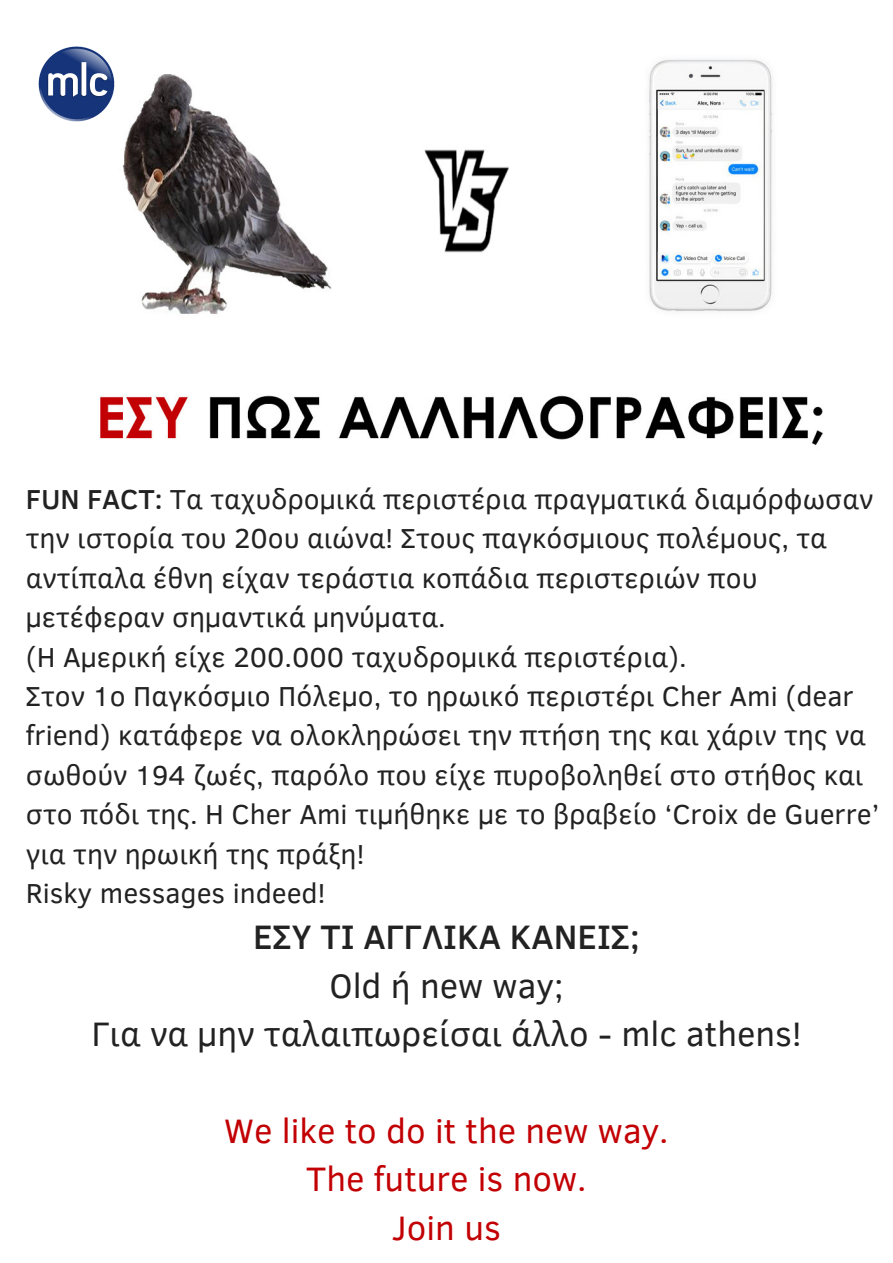
<style>
.page{position:relative;width:893px;height:1263px;background:#fff}
.page>*{position:absolute;margin:0;border:0;box-sizing:border-box;transform-origin:0 0}
.t1{font:34.8px/48.4px "Clear Sans";color:#222;text-align:center}
.t2{font:34.8px/48.4px "Clear Sans";color:#c20004;text-align:center}
.t3{font:500 34.8px "Clear Sans";color:#222}
.t4{font:28.2px/39.5px "Clear Sans";color:#222}
.s1{font-weight:500}
</style>
<div class="page">
<img style="left:100px;top:59px;width:723px;height:387px">
<img style="left:38px;top:46px;width:78px;height:77px">
<p class="t4" style="left:26px;top:478px;width:855px"><span class="s1">FUN FACT:</span> Τα ταχυδρομικά περιστέρια πραγματικά διαμόρφωσαν την ιστορία του 20ου αιώνα! Στους παγκόσμιους πολέμους, τα αντίπαλα έθνη είχαν τεράστια κοπάδια περιστεριών που μετέφεραν σημαντικά μηνύματα.<br>(Η Αμερική είχε 200.000 ταχυδρομικά περιστέρια).<br>Στον 1ο Παγκόσμιο Πόλεμο, το ηρωικό περιστέρι Cher Ami (dear friend) κατάφερε να ολοκληρώσει την πτήση της και χάριν της να σωθούν 194 ζωές, παρόλο που είχε πυροβοληθεί στο στήθος και στο πόδι της. Η Cher Ami τιμήθηκε με το βραβείο ‘Croix de Guerre’ για την ηρωική της πράξη!<br>Risky messages indeed!</p>
<p class="t3" style="left:253px;top:912px;width:388px">ΕΣΥ ΤΙ ΑΓΓΛΙΚΑ ΚΑΝΕΙΣ;</p>
<p class="t1" style="left:92px;top:959px;width:711px">Old ή new way;<br>Για να μην ταλαιπωρείσαι άλλο - mlc athens!</p>
<p class="t2" style="left:224px;top:1105px;width:446px">We like to do it the new way.<br>Τhe future is now.<br>Join us</p>
</div>
